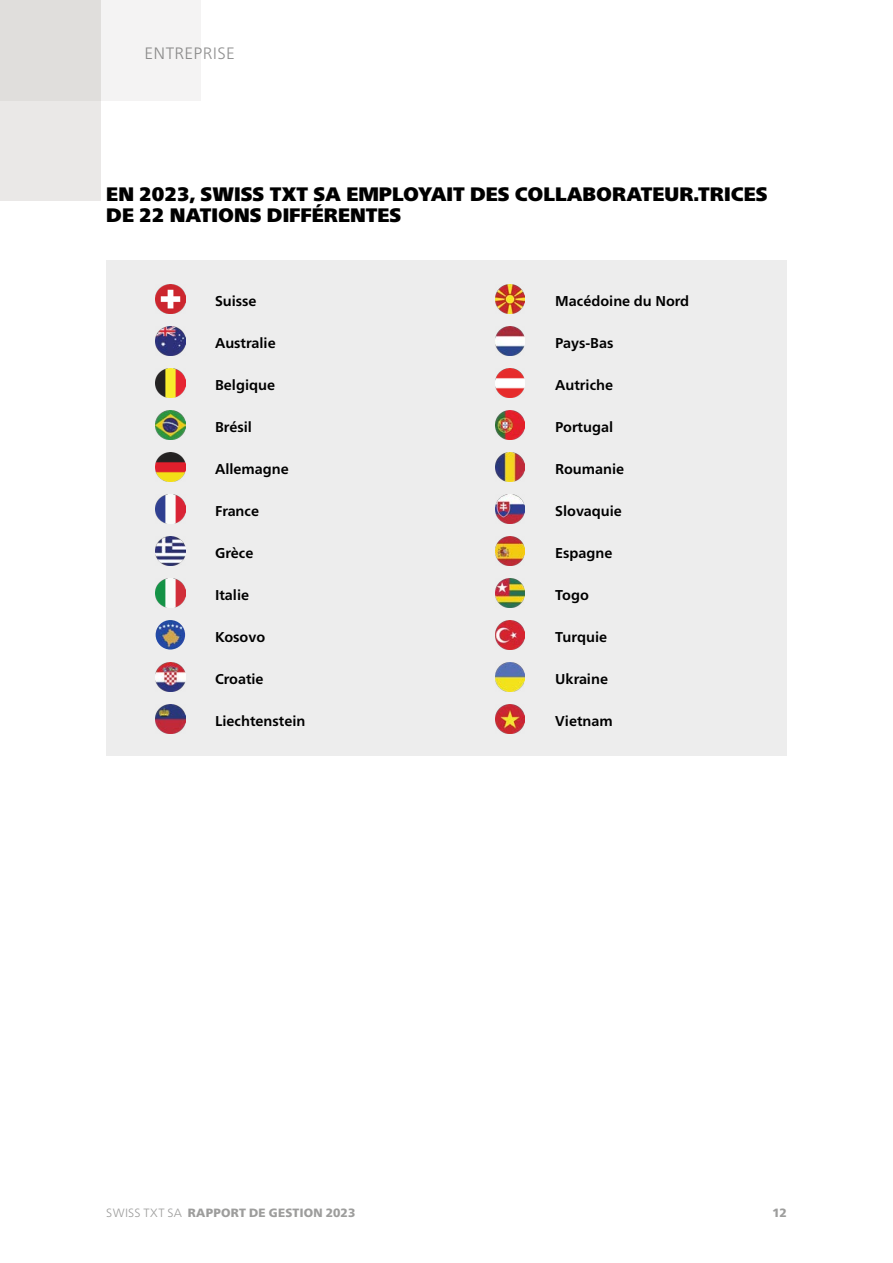
<style>
.page{position:relative;width:893px;height:1263px;background:#fff}
.page>*{position:absolute;margin:0;border:0;box-sizing:border-box;transform-origin:0 0}
.t1{font:19.5px/21px "Frutiger Neue LT Pro X Black";color:#000}
.t2{font:300 16.5px "Frutiger Neue LT Pro";letter-spacing:.02em;color:#929292}
.t3{font:700 14.25px "Frutiger Neue LT Pro";color:#000}
.t4{font:900 12px "Frutiger Neue LT Pro";letter-spacing:.02em;color:#9d9d9c}
.s1{font-weight:300}
</style>
<div class="page">
<div style="left:106px;top:261px;width:681px;height:495px;background:#ededed"></div>
<img style="left:495px;top:620px;width:30px;height:30px">
<img style="left:495px;top:536px;width:30px;height:30px">
<img style="left:495px;top:326px;width:30px;height:30px">
<img style="left:495px;top:368px;width:30px;height:30px">
<img style="left:495px;top:410px;width:30px;height:30px">
<img style="left:495px;top:578px;width:30px;height:30px">
<img style="left:495px;top:704px;width:30px;height:30px">
<img style="left:495px;top:662px;width:30px;height:30px">
<img style="left:495px;top:494px;width:30px;height:30px">
<img style="left:495px;top:452px;width:30px;height:30px">
<img style="left:495px;top:284px;width:30px;height:30px">
<img style="left:156px;top:284px;width:29px;height:30px">
<img style="left:156px;top:326px;width:29px;height:30px">
<img style="left:156px;top:368px;width:29px;height:30px">
<img style="left:156px;top:452px;width:29px;height:30px">
<img style="left:156px;top:494px;width:29px;height:30px">
<img style="left:156px;top:536px;width:29px;height:29px">
<img style="left:156px;top:578px;width:29px;height:29px">
<img style="left:156px;top:410px;width:29px;height:30px">
<img style="left:156px;top:704px;width:29px;height:29px">
<img style="left:156px;top:662px;width:29px;height:29px">
<img style="left:156px;top:620px;width:29px;height:29px;border-radius:15px">
<div style="left:0;top:0;width:201px;height:100px;background:#f4f3f3"></div>
<div style="left:0;top:0;width:100px;height:201px;background:#e0dedc"></div>
<p class="t2" style="left:145px;top:44px;width:92px">ENTREPRISE</p>
<h2 class="t1" style="left:106px;top:184px;width:663px">EN 2023, SWISS TXT SA EMPLOYAIT DES COLLABORATEUR.TRICES<br>DE 22 NATIONS DIFFÉRENTES</h2>
<p class="t3" style="left:215px;top:293px;width:43px">Suisse</p>
<p class="t3" style="left:215px;top:335px;width:62px">Australie</p>
<p class="t3" style="left:215px;top:377px;width:62px">Belgique</p>
<p class="t3" style="left:215px;top:419px;width:38px">Brésil</p>
<p class="t3" style="left:215px;top:461px;width:75px">Allemagne</p>
<p class="t3" style="left:215px;top:503px;width:46px">France</p>
<p class="t3" style="left:215px;top:545px;width:40px">Grèce</p>
<p class="t3" style="left:215px;top:587px;width:36px">Italie</p>
<p class="t3" style="left:215px;top:629px;width:52px">Kosovo</p>
<p class="t3" style="left:215px;top:671px;width:50px">Croatie</p>
<p class="t3" style="left:215px;top:713px;width:92px">Liechtenstein</p>
<p class="t3" style="left:555px;top:293px;width:136px">Macédoine du Nord</p>
<p class="t3" style="left:555px;top:335px;width:60px">Pays-Bas</p>
<p class="t3" style="left:555px;top:377px;width:59px">Autriche</p>
<p class="t3" style="left:555px;top:419px;width:59px">Portugal</p>
<p class="t3" style="left:555px;top:461px;width:70px">Roumanie</p>
<p class="t3" style="left:555px;top:503px;width:68px">Slovaquie</p>
<p class="t3" style="left:555px;top:545px;width:59px">Espagne</p>
<p class="t3" style="left:555px;top:586px;width:35px">Togo</p>
<p class="t3" style="left:555px;top:628px;width:53px">Turquie</p>
<p class="t3" style="left:555px;top:670px;width:54px">Ukraine</p>
<p class="t3" style="left:555px;top:712px;width:59px">Vietnam</p>
<p class="t4" style="left:106px;top:1206px;width:251px"><span class="s1">SWISS TXT SA</span> RAPPORT DE GESTION 2023</p>
<p class="t4" style="left:772px;top:1206px;width:16px">12</p>
</div>
